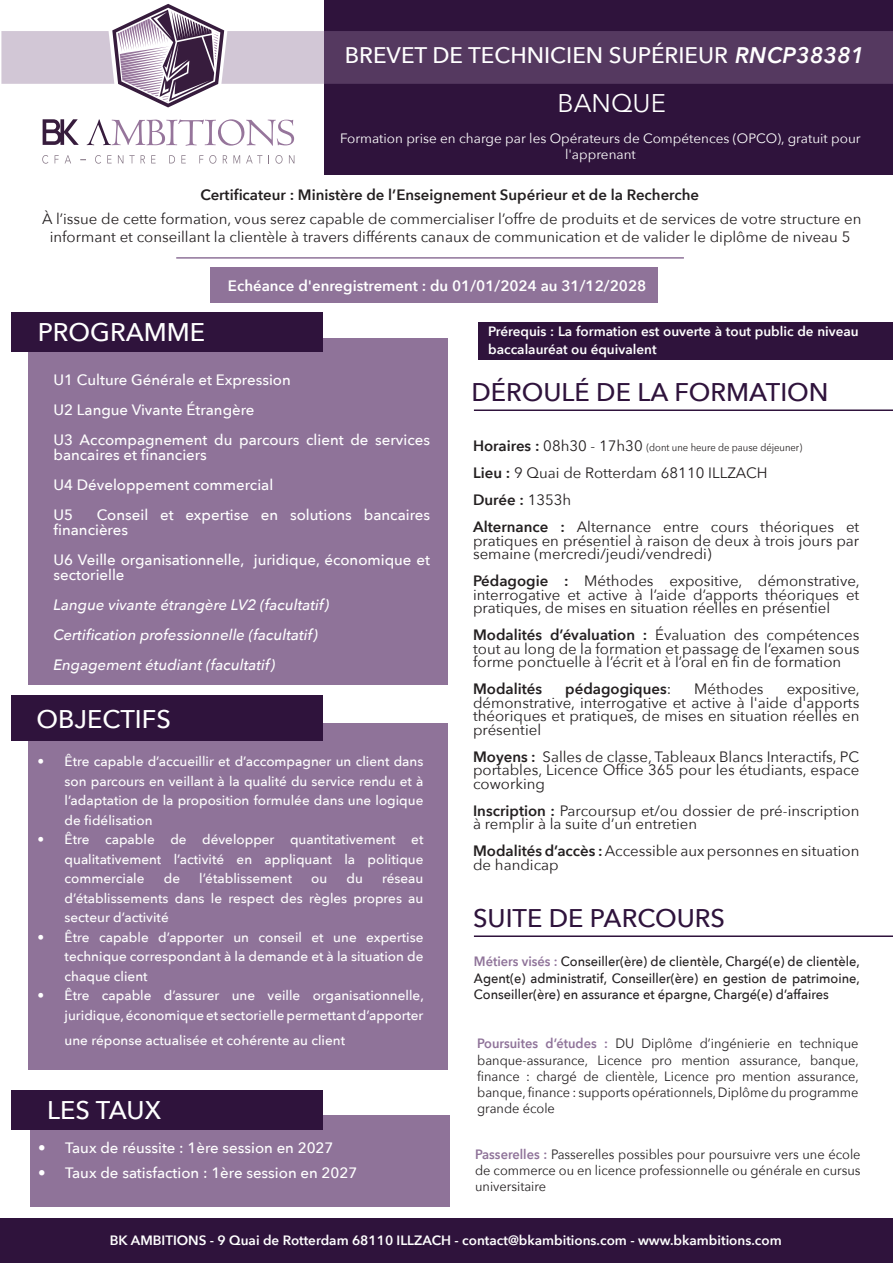
<style>
.page{position:relative;width:893px;height:1263px;background:#fff}
.page>*{position:absolute;margin:0;border:0;box-sizing:border-box;transform-origin:0 0}
.t1{font:500 28.5px "Avenir Next";color:#fff}
.t2{font:500 25.5px "Avenir Next";color:#2f133c}
.t3{font:500 25.5px "Avenir Next";color:#fff}
.t4{font:25.5px "Avenir Next";color:#fff}
.t5{font:500 22.5px "Avenir Next";color:#fff}
.t6{font:italic 600 22.5px "Avenir Next";color:#fff}
.t7{font:15px/13.5px "Avenir Next";color:#231f20;text-align:justify}
.t8{font:500 15px/15px "Avenir Next";color:#fff}
.t9{font:italic 500 15px "Avenir Next";color:#fff}
.t10{font:600 15px "Avenir Next";color:#231f20}
.t11{font:600 15px "Avenir Next";color:#fff}
.t12{font:500 13.5px/19.5px "Avenir Next";color:#fff;text-align:justify}
.t13{font:13.5px/16.2px "Avenir Next";color:#231f20;text-align:justify;scale:.95 1}
.t14{font:500 13.5px/16.2px "Avenir Next";color:#231f20;text-align:justify;scale:.95 1}
.t15{font:600 13.5px/18px "Avenir Next";color:#fff}
.t16{font:13.5px/16.2px "Avenir Next";color:#fff;text-align:center}
.t17{font:10.5px "Avenir Next";color:#231f20;scale:.9 1}
.s1{font-weight:600;font-style:italic}
.s2{font-weight:600;font-size:15px}
.s3{font-size:15px}
.s4{font-weight:600}
.s5{font-weight:400}
.s6{font-weight:600;color:#8f7399}
</style>
<div class="page">
<div style="left:325px;top:0;width:568px;height:174px;background:#2f133c"></div>
<svg style="left:1px;top:4px;width:892px;height:103px"></svg>
<svg style="left:43px;top:119px;width:36px;height:26px"></svg>
<svg style="left:87px;top:119px;width:207px;height:27px"></svg>
<svg style="left:95px;top:155px;width:6px;height:9px"></svg>
<svg style="left:107px;top:155px;width:5px;height:8px"></svg>
<svg style="left:118px;top:155px;width:5px;height:8px"></svg>
<svg style="left:129px;top:155px;width:6px;height:8px"></svg>
<svg style="left:141px;top:155px;width:4px;height:8px"></svg>
<svg style="left:151px;top:155px;width:5px;height:8px"></svg>
<svg style="left:169px;top:155px;width:6px;height:8px"></svg>
<svg style="left:181px;top:155px;width:5px;height:8px"></svg>
<svg style="left:199px;top:155px;width:4px;height:8px"></svg>
<svg style="left:209px;top:155px;width:7px;height:9px"></svg>
<svg style="left:223px;top:155px;width:4px;height:8px"></svg>
<svg style="left:233px;top:155px;width:7px;height:8px"></svg>
<svg style="left:246px;top:155px;width:16px;height:8px"></svg>
<svg style="left:275px;top:155px;width:8px;height:9px"></svg>
<svg style="left:289px;top:155px;width:5px;height:8px"></svg>
<svg style="left:42px;top:155px;width:6px;height:9px"></svg>
<svg style="left:55px;top:155px;width:4px;height:8px"></svg>
<svg style="left:65px;top:155px;width:6px;height:8px"></svg>
<div style="left:28px;top:338px;width:420px;height:347px;background:#8f7399"></div>
<div style="left:11px;top:312px;width:311px;height:40px;background:#2f133c"></div>
<div style="left:28px;top:723px;width:420px;height:347px;background:#8f7399"></div>
<hr style="left:474px;top:935px;width:419px;height:2px;background:#2f133c">
<div style="left:11px;top:695px;width:311px;height:45px;background:#2f133c"></div>
<hr style="left:176px;top:257px;width:508px;height:2px;background:#8f7399">
<div style="left:0;top:1218px;width:893px;height:45px;background:#2f133c"></div>
<div style="left:210px;top:267px;width:448px;height:35px;background:#8f7399"></div>
<hr style="left:474px;top:409px;width:419px;height:2px;background:#2f133c">
<div style="left:478px;top:322px;width:415px;height:38px;background:#2f133c"></div>
<div style="left:30px;top:1115px;width:420px;height:92px;background:#8f7399"></div>
<div style="left:11px;top:1090px;width:312px;height:40px;background:#2f133c"></div>
<p class="t5" style="left:345px;top:36px;width:521px">BREVET DE TECHNICIEN SUPÉRIEUR <span class="s1">RNCP38381</span></p>
<p class="t4" style="left:558px;top:82px;width:110px">BANQUE</p>
<p class="t1" style="left:384px;top:46px;width:329px">BREVET DE TECHNICIEN</p>
<p class="t6" style="left:735px;top:51px;width:131px">RNCP38362</p>
<p class="t16" style="left:340px;top:130px;width:522px">Formation prise en charge par les Opérateurs de Compétences (OPCO), gratuit pour l'apprenant</p>
<p class="t10" style="left:200px;top:182px;width:500px">Certificateur : Ministère de l’Enseignement Supérieur et de la Recherche</p>
<p class="t7" style="left:42px;top:209px;width:821px;line-height:18px;text-align:center">À l’issue de cette formation, vous serez capable de commercialiser l’offre de produits et de services de votre structure en informant et conseillant la clientèle à travers différents canaux de communication et de valider le diplôme de niveau 5</p>
<p class="t3" style="left:38px;top:311px;width:169px">PROGRAMME</p>
<p class="t11" style="left:228px;top:273px;width:420px">Echéance d'enregistrement : du 01/01/2024 au 31/12/2028</p>
<p class="t15" style="left:488px;top:322px;width:372px">Prérequis : La formation est ouverte à tout public de niveau baccalauréat ou équivalent</p>
<p class="t8" style="left:54px;top:371px;width:239px">U1 Culture Générale et Expression</p>
<p class="t8" style="left:54px;top:401px;width:202px">U2 Langue Vivante Étrangère</p>
<p class="t8" style="left:54px;top:431px;width:378px">U3 Accompagnement du parcours client de services bancaires et financiers</p>
<p class="t8" style="left:54px;top:476px;width:221px">U4 Développement commercial</p>
<p class="t8" style="left:54px;top:506px;width:21px">U5</p>
<p class="t8" style="left:54px;top:506px;width:378px;text-indent:43px">Conseil et expertise en solutions bancaires financières</p>
<p class="t8" style="left:54px;top:551px;width:378px">U6 Veille organisationnelle, juridique, économique et sectorielle</p>
<p class="t9" style="left:54px;top:592px;width:277px">Langue vivante étrangère LV2 (facultatif)</p>
<p class="t9" style="left:54px;top:622px;width:266px">Certification professionnelle (facultatif)</p>
<p class="t9" style="left:54px;top:652px;width:223px">Engagement étudiant (facultatif)</p>
<p class="t3" style="left:37px;top:698px;width:136px">OBJECTIFS</p>
<p class="t12" style="left:65px;top:751px;width:360px;text-indent:-27px">• Être capable d’accueillir et d’accompagner un client dans son parcours en veillant à la qualité du service rendu et à l’adaptation de la proposition formulée dans une logique de fidélisation</p>
<p class="t12" style="left:65px;top:829px;width:360px;text-indent:-27px">• Être capable de développer quantitativement et qualitativement l’activité en appliquant la politique commerciale</p>
<p class="t12" style="left:164px;top:868px;width:18px">de</p>
<p class="t12" style="left:199px;top:868px;width:94px">l’établissement</p>
<p class="t12" style="left:311px;top:868px;width:18px">ou</p>
<p class="t12" style="left:347px;top:868px;width:18px">du</p>
<p class="t12" style="left:65px;top:868px;width:360px;text-indent:318px">réseau d’établissements dans le respect des règles propres au secteur d’activité</p>
<p class="t12" style="left:65px;top:927px;width:360px;text-indent:-27px">• Être capable d’apporter un conseil et une expertise technique correspondant à la demande et à la situation de chaque client</p>
<p class="t12" style="left:38px;top:985px;width:388px;text-align:right">• Être capable d’assurer une veille organisationnelle, juridique, économique et sectorielle permettant d’apporter</p>
<p class="t12" style="left:65px;top:1030px;width:282px">une réponse actualisée et cohérente au client</p>
<p class="t3" style="left:47px;top:1089px;width:116px">LES TAUX</p>
<p class="t3" style="left:55px;top:1097px;width:116px">LES TAUX</p>
<p class="t8" style="left:38px;top:1139px;width:297px">• Taux de réussite : 1ère session en 2027</p>
<p class="t8" style="left:38px;top:1165px;width:321px">• Taux de satisfaction : 1ère session en 2027</p>
<p class="t2" style="left:471px;top:370px;width:359px">DÉROULÉ DE LA FORMATION</p>
<p class="t17" style="left:473px;top:438px;width:367px"><span class="s2">Horaires :</span> <span class="s3">08h30 - 17h30</span> (dont une heure de pause déjeuner)</p>
<p class="t7" style="left:473px;top:465px;width:296px"><span class="s4">Lieu :</span> 9 Quai de Rotterdam 68110 ILLZACH</p>
<p class="t10" style="left:473px;top:487px;width:100px">Durée : <span class="s5">1353h</span></p>
<p class="t7" style="left:473px;top:519px;width:388px"><span class="s4">Alternance :</span> Alternance entre cours théoriques et pratiques en présentiel à raison de deux à trois jours par semaine (mercredi/jeudi/vendredi)</p>
<p class="t7" style="left:473px;top:573px;width:388px"><span class="s4">Pédagogie :</span> Méthodes expositive, démonstrative, interrogative et active à l’aide d’apports théoriques et pratiques, de mises en situation réelles en présentiel</p>
<p class="t7" style="left:473px;top:627px;width:388px"><span class="s4">Modalités d’évaluation :</span> Évaluation des compétences tout au long de la formation et passage de l’examen sous forme ponctuelle à l’écrit et à l’oral en fin de formation</p>
<p class="t10" style="left:473px;top:676px;width:71px">Modalités</p>
<p class="t10" style="left:565px;top:676px;width:107px">pédagogiques<span class="s5">:</span></p>
<p class="t7" style="left:694px;top:681px;width:71px">Méthodes</p>
<p class="t7" style="left:473px;top:681px;width:388px;text-indent:314px">expositive, démonstrative, interrogative et active à l'aide d'apports théoriques et pratiques, de mises en situation réelles en présentiel</p>
<p class="t7" style="left:473px;top:749px;width:388px"><span class="s4">Moyens :</span> Salles de classe, Tableaux Blancs Interactifs, PC portables, Licence Office 365 pour les étudiants, espace coworking</p>
<p class="t7" style="left:473px;top:803px;width:388px"><span class="s4">Inscription :</span> Parcoursup et/ou dossier de pré-inscription à remplir à la suite d’un entretien</p>
<p class="t7" style="left:473px;top:843px;width:388px"><span class="s4">Modalités d’accès :</span> Accessible aux personnes en situation de handicap</p>
<p class="t2" style="left:473px;top:896px;width:254px">SUITE DE PARCOURS</p>
<p class="t14" style="left:474px;top:953px;width:408px"><span class="s6">Métiers visés :</span> Conseiller(ère) de clientèle, Chargé(e) de clientèle, Agent(e) administratif, Conseiller(ère) en gestion de patrimoine, Conseiller(ère) en assurance et épargne, Chargé(e) d’affaires</p>
<p class="t13" style="left:477px;top:1035px;width:403px"><span class="s6">Poursuites d’études :</span> DU Diplôme d’ingénierie en technique banque-assurance, Licence pro mention assurance, banque, finance : chargé de clientèle, Licence pro mention assurance, banque, finance : supports opérationnels, Diplôme du programme grande école</p>
<p class="t13" style="left:475px;top:1145px;width:407px"><span class="s6">Passerelles :</span> Passerelles possibles pour poursuivre vers une école de commerce ou en licence professionnelle ou générale en cursus universitaire</p>
<p class="t15" style="left:110px;top:1231px;width:673px">BK AMBITIONS - 9 Quai de Rotterdam 68110 ILLZACH - contact@bkambitions.com - www.bkambitions.com</p>
</div>
